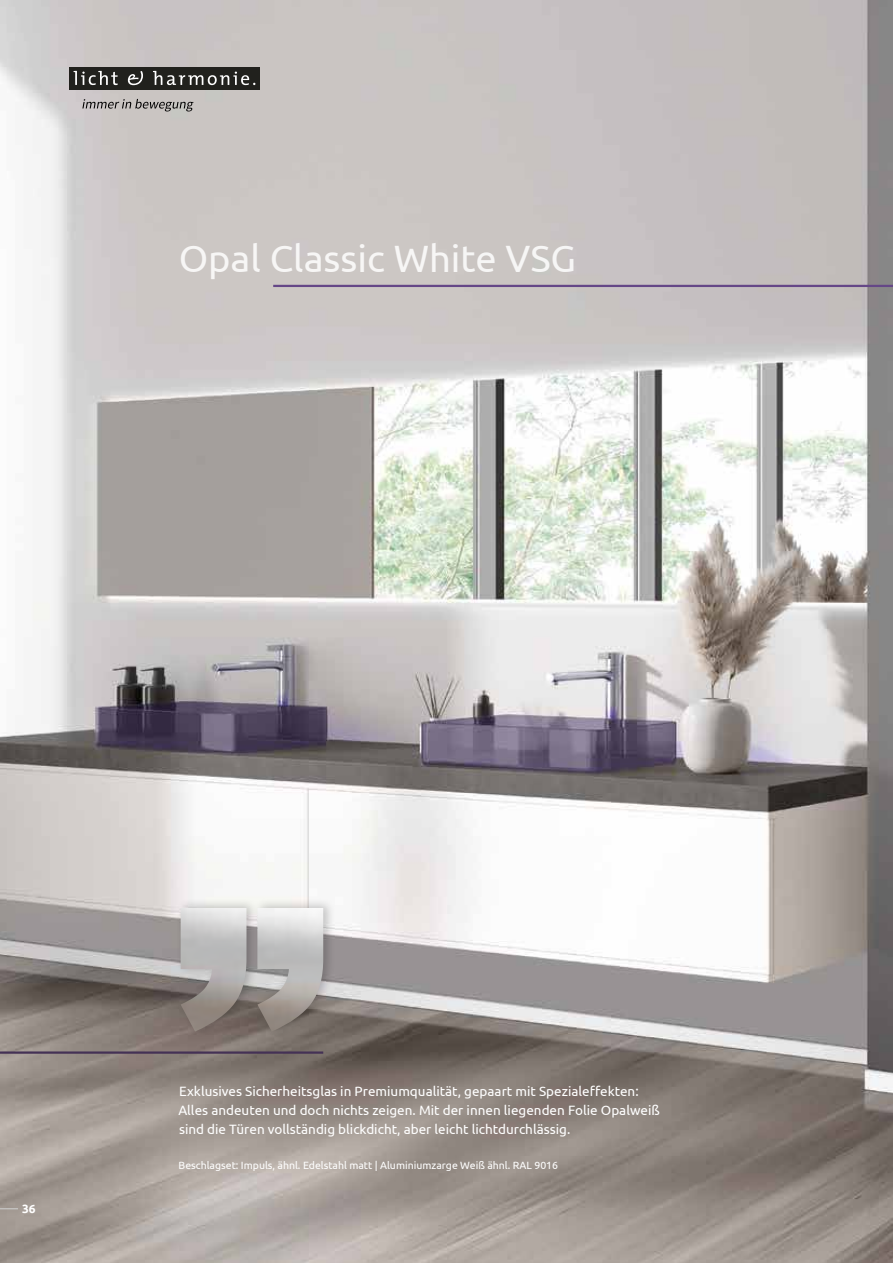
<style>
.page{position:relative;width:893px;height:1263px;background:#fff}
.page>*{position:absolute;margin:0;border:0;box-sizing:border-box;transform-origin:0 0}
.t1{font:38.1px "Ubuntu";color:#fff}
.t2{font:13.5px/19.2px "Ubuntu";color:#fff}
.t3{font:700 12px "Ubuntu";color:#fff}
.t4{font:10.5px "Ubuntu";color:#fff}
</style>
<div class="page">
<img style="left:0;top:0;width:893px;height:1263px">
<svg style="left:82px;top:99px;width:111px;height:12px"></svg>
<div style="left:69px;top:67px;width:191px;height:22px;background:#21211d"></div>
<svg style="left:74px;top:71px;width:44px;height:14px"></svg>
<svg style="left:128px;top:71px;width:15px;height:14px"></svg>
<svg style="left:153px;top:71px;width:102px;height:14px"></svg>
<hr style="left:273px;top:285px;width:620px;height:2px;background:#654787">
<hr style="left:0;top:1051px;width:323px;height:3px;background:#443155">
<svg style="left:0;top:1208px;width:18px;height:1px"></svg>
<div style="left:176px;top:898px;width:161px;height:140px;background:#000;opacity:.22"></div>
<img style="left:181px;top:908px;width:142px;height:123px">
<h1 class="t1" style="left:179px;top:235px;width:399px">Opal Classic White VSG</h1>
<p class="t3" style="left:22px;top:1201px;width:15px">36</p>
<p class="t2" style="left:178px;top:1081px;width:483px">Exklusives Sicherheitsglas in Premiumqualität, gepaart mit Spezialeffekten:<br>Alles andeuten und doch nichts zeigen. Mit der innen liegenden Folie Opalweiß sind die Türen vollständig blickdicht, aber leicht lichtdurchlässig.</p>
<p class="t4" style="left:179px;top:1159px;width:381px">Beschlagset: Impuls, ähnl. Edelstahl matt | Aluminiumzarge Weiß ähnl. RAL 9016</p>
</div>
